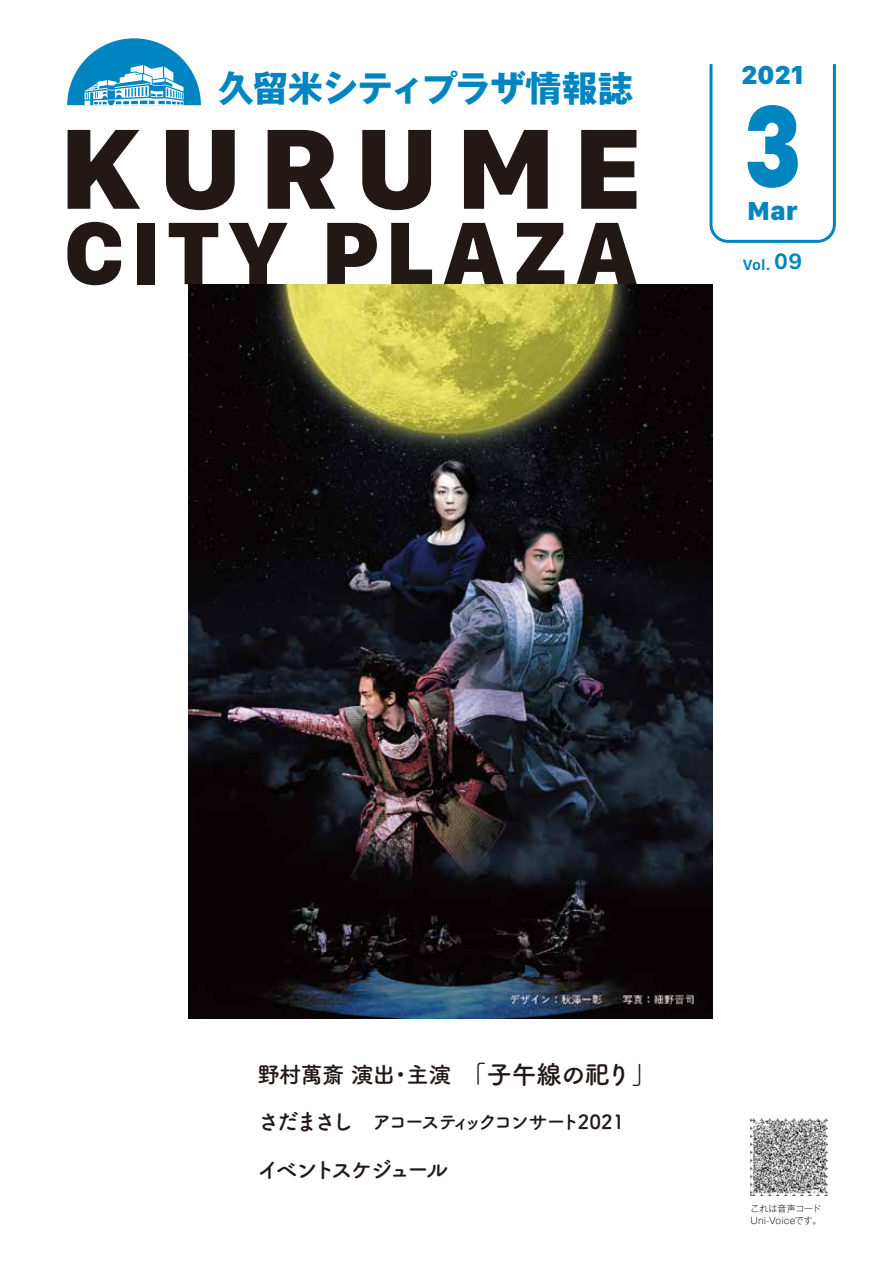
<style>
.page{position:relative;width:893px;height:1263px;background:#fff}
.page>*{position:absolute;margin:0;border:0;box-sizing:border-box;transform-origin:0 0}
.t1{font:900 120.3px "SF Compact Display";color:#0085c0;scale:.75 1}
.t2{font:700 36px "Gothic MB101 Pr 6 N";letter-spacing:-.035em;color:#0085c0}
.t3{font:800 27px "SF Compact Text";letter-spacing:-.015em;color:#0085c0}
.t4{font:22.5px "Tsuku A Rd Gothic Std B";letter-spacing:-.125em;color:#221815}
.t5{font:22.5px "Tsuku A Rd Gothic Std B";letter-spacing:-.19em;color:#221815}
.t6{font:19.5px "Tsuku A Rd Gothic Std B";letter-spacing:-.17em;color:#221815}
.t7{font:600 15.45px "SF Compact Text";color:#0085c0}
.t8{font:300 9px/12px "Gothic MB101 Pr 6 N";color:#221815}
.s1{font-size:23.1px}
.s2{font-size:25.5px}
.s3{font-size:22.5px}
</style>
<div class="page">
<svg style="left:67px;top:222px;width:54px;height:63px"></svg>
<div style="left:137px;top:223px;width:18px;height:61px;background:#221815"></div>
<svg style="left:169px;top:223px;width:49px;height:61px"></svg>
<svg style="left:229px;top:223px;width:59px;height:61px"></svg>
<svg style="left:327px;top:223px;width:50px;height:61px"></svg>
<svg style="left:391px;top:223px;width:41px;height:61px"></svg>
<svg style="left:444px;top:223px;width:60px;height:61px"></svg>
<svg style="left:517px;top:223px;width:47px;height:61px"></svg>
<svg style="left:577px;top:223px;width:60px;height:61px"></svg>
<svg style="left:68px;top:130px;width:72px;height:79px"></svg>
<svg style="left:166px;top:130px;width:69px;height:80px"></svg>
<svg style="left:268px;top:130px;width:67px;height:79px"></svg>
<svg style="left:362px;top:130px;width:69px;height:80px"></svg>
<svg style="left:464px;top:130px;width:84px;height:79px"></svg>
<svg style="left:581px;top:130px;width:55px;height:79px"></svg>
<svg style="left:709px;top:64px;width:127px;height:179px"></svg>
<svg style="left:67px;top:38px;width:134px;height:67px"></svg>
<img style="left:751px;top:1118px;width:76px;height:77px">
<img style="left:189px;top:284px;width:524px;height:735px">
<h2 class="t2" style="left:218px;top:58px;width:417px">久留米シティプラザ情報誌</h2>
<h3 class="t3" style="left:741px;top:59px;width:65px">2021</h3>
<h1 class="t1" style="left:746px;top:75px;width:73px">3</h1>
<h3 class="t3" style="left:747px;top:195px;width:52px">Mar</h3>
<p class="t7" style="left:743px;top:255px;width:61px">Vol. <span class="s1">09</span></p>
<p class="t4" style="left:257px;top:1057px;width:401px">野村萬斎 演出・主演　<span class="s2">「子午線の祀り」</span></p>
<p class="t6" style="left:257px;top:1106px;width:369px"><span class="s3">さだまさし</span> アコースティックコンサート202 1</p>
<p class="t5" style="left:257px;top:1152px;width:192px">イベントスケジュール</p>
<p class="t8" style="left:751px;top:1201px;width:72px">これは音声コード<br>Uni-Voiceです。</p>
</div>
